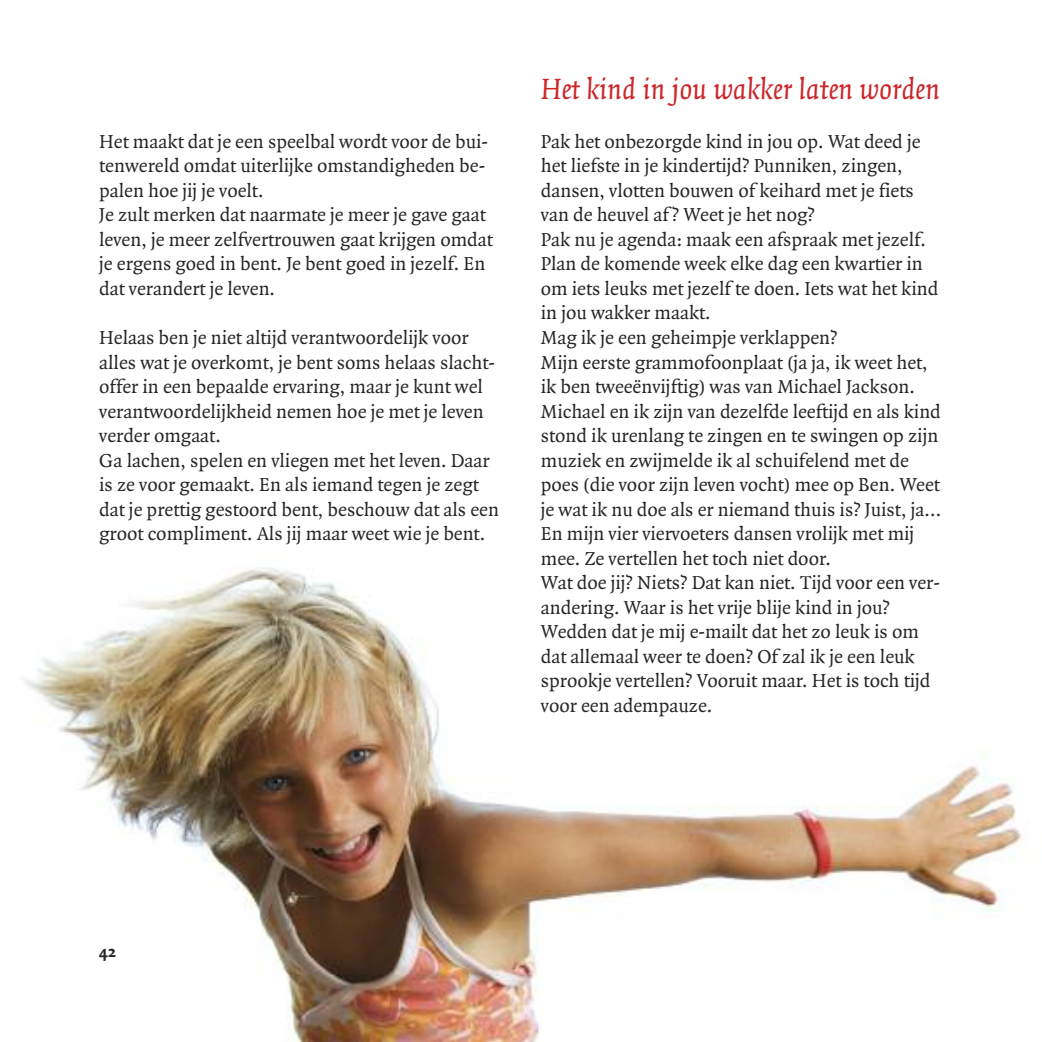
<style>
.page{position:relative;width:1042px;height:1042px;background:#fff}
.page>*{position:absolute;margin:0;border:0;box-sizing:border-box;transform-origin:0 0}
.t1{font:italic 31.5px "Quadraat";letter-spacing:-.005em;color:#cc262b}
.t2{font:20.12px/24.5px "Quadraat";color:#272627}
.t3{font:700 17.5px "Quadraat Sans";color:#272627}
</style>
<div class="page">
<img style="left:21px;top:567px;width:1002px;height:475px">
<p class="t2" style="left:99px;top:131px;width:395px">Het maakt dat je een speelbal wordt voor de bui&shy;tenwereld omdat uiterlijke omstandigheden be&shy;palen hoe jij je voelt.<br>Je zult merken dat naarmate je meer je gave gaat leven, je meer zelfvertrouwen gaat krijgen omdat je ergens goed in bent. Je bent goed in jezelf. En dat verandert je leven.</p>
<p class="t2" style="left:99px;top:327px;width:401px">Helaas ben je niet altijd verantwoordelijk voor alles wat je overkomt, je bent soms helaas slacht&shy;offer in een bepaalde ervaring, maar je kunt wel verantwoordelijkheid nemen hoe je met je leven verder omgaat.<br>Ga lachen, spelen en vliegen met het leven. Daar is ze voor gemaakt. En als iemand tegen je zegt dat je prettig gestoord bent, beschouw dat als een groot compliment. Als jij maar weet wie je bent.</p>
<h1 class="t1" style="left:541px;top:79px;width:401px">Het kind in jou wakker laten worden</h1>
<p class="t2" style="left:541px;top:131px;width:402px">Pak het onbezorgde kind in jou op. Wat deed je het liefste in je kindertijd? Punniken, zingen, dansen, vlotten bouwen of keihard met je fiets van de heuvel af? Weet je het nog?<br>Pak nu je agenda: maak een afspraak met jezelf.<br>Plan de komende week elke dag een kwartier in om iets leuks met jezelf te doen. Iets wat het kind in jou wakker maakt.<br>Mag ik je een geheimpje verklappen?<br>Mijn eerste grammofoonplaat (ja ja, ik weet het, ik ben tweeënvijftig) was van Michael Jackson.<br>Michael en ik zijn van dezelfde leeftijd en als kind stond ik urenlang te zingen en te swingen op zijn muziek en zwijmelde ik al schuifelend met de poes (die voor zijn leven vocht) mee op Ben. Weet je wat ik nu doe als er niemand thuis is? Juist, ja...<br>En mijn vier viervoeters dansen vrolijk met mij mee. Ze vertellen het toch niet door.<br>Wat doe jij? Niets? Dat kan niet. Tijd voor een ver&shy;andering. Waar is het vrije blije kind in jou?<br>Wedden dat je mij e-mailt dat het zo leuk is om dat allemaal weer te doen? Of zal ik je een leuk sprookje vertellen? Vooruit maar. Het is toch tijd voor een adempauze.</p>
<p class="t3" style="left:99px;top:945px;width:19px">42</p>
</div>
